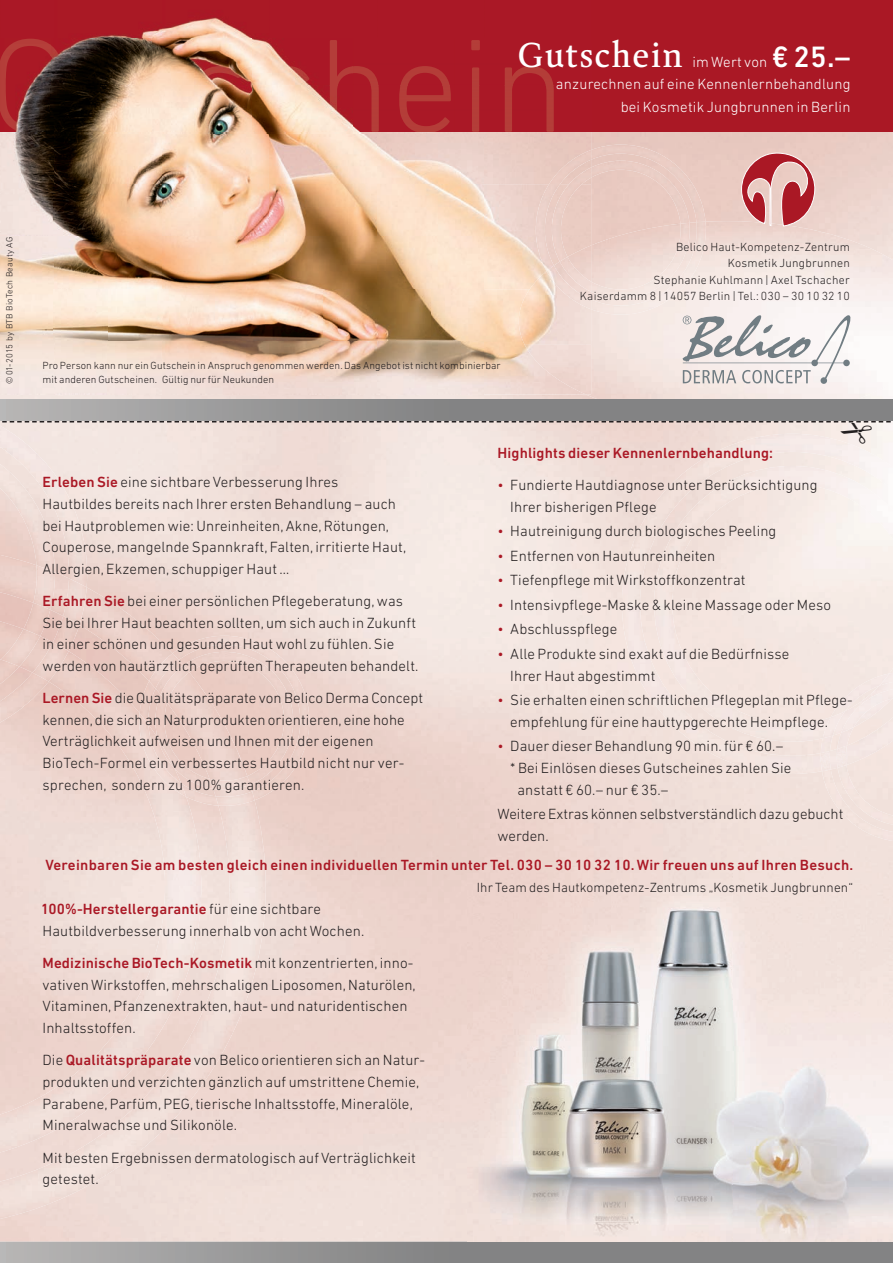
<style>
.page{position:relative;width:893px;height:1263px;background:#fff}
.page>*{position:absolute;margin:0;border:0;box-sizing:border-box;transform-origin:0 0}
.t1{font:500 37.5px "Delicato Pro";letter-spacing:.01em;color:#fff}
.t2{font:300 15px/21.6px "DIN Next LT Pro";letter-spacing:.01em;color:#231f20}
.t3{font:500 15px "DIN Next LT Pro";letter-spacing:.02em;color:#aa1825}
.t4{font:300 15px/22.5px "DIN Next LT Pro";letter-spacing:.015em;color:#fff;text-align:right}
.t5{font:300 13.5px "DIN Next LT Pro";letter-spacing:.01em;color:#231f20}
.t6{font:300 12px/16.5px "DIN Next LT Pro";letter-spacing:.02em;color:#231f20;text-align:right}
.t7{font:300 10.5px/14.2px "DIN Next LT Pro";letter-spacing:.01em;color:#231f20}
.t8{font:300 9px "DIN Next LT Pro";letter-spacing:.02em;color:#231f20}
.s1{font-weight:500;font-size:30px}
.s2{font-weight:500;color:#aa1825}
.s3{color:#aa1825}
</style>
<div class="page">
<img style="left:201px;top:636px;width:108px;height:170px">
<img style="left:0;top:445px;width:87px;height:110px">
<div style="left:821px;top:774px;width:72px;height:67px;background:#f1e2dc"></div>
<img style="left:837px;top:745px;width:10px;height:23px">
<img style="left:821px;top:751px;width:10px;height:20px">
<img style="left:0;top:621px;width:201px;height:531px">
<img style="left:139px;top:713px;width:10px;height:84px">
<img style="left:1px;top:657px;width:32px;height:9px">
<img style="left:33px;top:657px;width:36px;height:25px">
<img style="left:0;top:555px;width:160px;height:102px">
<img style="left:159px;top:640px;width:54px;height:13px">
<img style="left:213px;top:705px;width:53px;height:364px">
<img style="left:123px;top:656px;width:26px;height:38px">
<div style="left:159px;top:984px;width:54px;height:150px;background:#efd9d3"></div>
<div style="left:106px;top:1080px;width:54px;height:95px;background:#efddd7"></div>
<img style="left:0;top:1131px;width:107px;height:88px">
<img style="left:149px;top:653px;width:106px;height:153px">
<img style="left:33px;top:565px;width:22px;height:45px">
<img style="left:63px;top:578px;width:24px;height:47px">
<svg style="left:0;top:1242px;width:893px;height:21px;background:#908f90"></svg>
<div style="left:591px;top:145px;width:115px;height:76px;background:#e9cbc2"></div>
<div style="left:0;top:0;width:893px;height:132px;background:#aa1825"></div>
<img style="left:468px;top:862px;width:425px;height:380px">
<img style="left:468px;top:1242px;width:425px;height:1px">
<img style="left:54px;top:132px;width:537px;height:157px">
<img style="left:0;top:133px;width:54px;height:261px">
<img style="left:108px;top:289px;width:418px;height:53px">
<img style="left:54px;top:289px;width:54px;height:105px">
<img style="left:107px;top:342px;width:418px;height:52px">
<img style="left:536px;top:150px;width:55px;height:95px">
<img style="left:28px;top:17px;width:227px;height:22px">
<img style="left:0;top:39px;width:554px;height:94px">
<img style="left:50px;top:39px;width:504px;height:93px">
<img style="left:526px;top:245px;width:65px;height:50px">
<img style="left:519px;top:295px;width:72px;height:50px">
<div style="left:525px;top:345px;width:66px;height:49px;background:#efd9d2"></div>
<img style="left:560px;top:257px;width:31px;height:9px">
<img style="left:547px;top:266px;width:44px;height:43px">
<div style="left:0;top:400px;width:893px;height:21px;background:linear-gradient(to right,#aaa9a9,#767678)"></div>
<svg style="left:682px;top:315px;width:171px;height:69px"></svg>
<svg style="left:739px;top:152px;width:77px;height:74px;background:#d18687"></svg>
<svg style="left:0;top:421px;width:893px;height:24px;background:#e9dad4"></svg>
<h1 class="t1" style="left:518px;top:34px;width:166px">Gutschein</h1>
<p class="t4" style="left:556px;top:50px;width:296px">im Wert von <span class="s1">€ 25.–<br></span>anzurechnen auf eine Kennenlernbehandlung bei Kosmetik Jungbrunnen in Berlin</p>
<p class="t8" style="left:4px;top:384px;width:149px;rotate:-90deg">© 01-2015 by BTB BioTech Beauty AG</p>
<p class="t7" style="left:43px;top:358px;width:460px">Pro Person kann nur ein Gutschein in Anspruch genommen werden. Das Angebot ist nicht kombinierbar mit anderen Gutscheinen. Gültig nur für Neukunden</p>
<p class="t6" style="left:580px;top:238px;width:272px">Belico Haut-Kompetenz-Zentrum<br>Kosmetik Jungbrunnen<br>Stephanie Kuhlmann | Axel Tschacher<br>Kaiserdamm 8 | 14057 Berlin | Tel.: 030 – 30 10 32 10</p>
<p class="t2" style="left:43px;top:471px;width:365px"><span class="s2">Erleben Sie</span> eine sichtbare Verbesserung Ihres Hautbildes bereits nach Ihrer ersten Behandlung – auch bei Hautproblemen wie: Unreinheiten, Akne, Rötungen, Couperose, mangelnde Spannkraft, Falten, irritierte Haut, Allergien, Ekzemen, schuppiger Haut …</p>
<p class="t2" style="left:43px;top:590px;width:377px"><span class="s2">Erfahren Sie</span> bei einer persönlichen Pflegeberatung, was Sie bei Ihrer Haut beachten sollten, um sich auch in Zukunft in einer schönen und gesunden Haut wohl zu fühlen. Sie werden von hautärztlich geprüften Therapeuten behandelt.</p>
<p class="t2" style="left:43px;top:687px;width:382px"><span class="s2">Lernen Sie</span> die Qualitätspräparate von Belico Derma Concept kennen, die sich an Naturprodukten orientieren, eine hohe Verträglichkeit aufweisen und Ihnen mit der eigenen BioTech-Formel ein verbessertes Hautbild nicht nur ver&shy;sprechen, sondern zu 100% garantieren.</p>
<p class="t3" style="left:497px;top:444px;width:277px">Highlights dieser Kennenlernbehandlung:</p>
<p class="t2" style="left:510px;top:474px;width:309px;text-indent:-13px"><span class="s3">•</span> Fundierte Hautdiagnose unter Berücksichtigung<br>Ihrer bisherigen Pflege</p>
<p class="t2" style="left:497px;top:520px;width:280px"><span class="s3">•</span> Hautreinigung durch biologisches Peeling</p>
<p class="t2" style="left:497px;top:545px;width:219px"><span class="s3">•</span> Entfernen von Hautunreinheiten</p>
<p class="t2" style="left:497px;top:569px;width:249px"><span class="s3">•</span> Tiefenpflege mit Wirkstoffkonzentrat</p>
<p class="t2" style="left:497px;top:594px;width:335px"><span class="s3">•</span> Intensivpflege-Maske &amp; kleine Massage oder Meso</p>
<p class="t2" style="left:497px;top:618px;width:121px"><span class="s3">•</span> Abschlusspflege</p>
<p class="t2" style="left:510px;top:643px;width:281px;text-indent:-13px"><span class="s3">•</span> Alle Produkte sind exakt auf die Bedürfnisse<br>Ihrer Haut abgestimmt</p>
<p class="t2" style="left:510px;top:689px;width:344px;text-indent:-13px"><span class="s3">•</span> Sie erhalten einen schriftlichen Pflegeplan mit Pflege&shy;empfehlung für eine hauttypgerechte Heimpflege.</p>
<p class="t2" style="left:497px;top:735px;width:287px"><span class="s3">•</span> Dauer dieser Behandlung 90 min. für € 60.–</p>
<p class="t2" style="left:510px;top:757px;width:283px">* Bei Einlösen dieses Gutscheines zahlen Sie</p>
<p class="t2" style="left:517px;top:778px;width:153px">anstatt € 60.– nur € 35.–</p>
<p class="t2" style="left:497px;top:803px;width:347px">Weitere Extras können selbstverständlich dazu gebucht werden.</p>
<p class="t3" style="left:45px;top:856px;width:809px">Vereinbaren Sie am besten gleich einen individuellen Termin unter Tel. 030 – 30 10 32 10. Wir freuen uns auf Ihren Besuch.</p>
<p class="t5" style="left:477px;top:879px;width:378px">Ihr Team des Hautkompetenz-Zentrums „Kosmetik Jungbrunnen“</p>
<p class="t2" style="left:41px;top:898px;width:325px"><span class="s2">100%-Herstellergarantie</span> für eine sichtbare<br>Hautbildverbesserung innerhalb von acht Wochen.</p>
<p class="t2" style="left:43px;top:952px;width:375px"><span class="s2">Medizinische BioTech-Kosmetik</span> mit konzentrierten, inno&shy;vativen Wirkstoffen, mehrschaligen Liposomen, Naturölen, Vitaminen, Pfanzenextrakten, haut- und naturidentischen Inhaltsstoffen.</p>
<p class="t2" style="left:43px;top:1049px;width:384px">Die <span class="s2">Qua li tät spräpa rate</span> von Belico ori en tieren sich an Natur&shy;pro dukten und ver zichten gänz lich auf ums trit tene Chemie, Par a bene, Parfüm, PEG, tie ri sche Inhalts stoffe, Mine ralöle, Mine ral wachse und Sili konöle.</p>
<p class="t2" style="left:43px;top:1146px;width:375px">Mit besten Ergebnissen dermatologisch auf Verträglichkeit getestet.</p>
</div>
